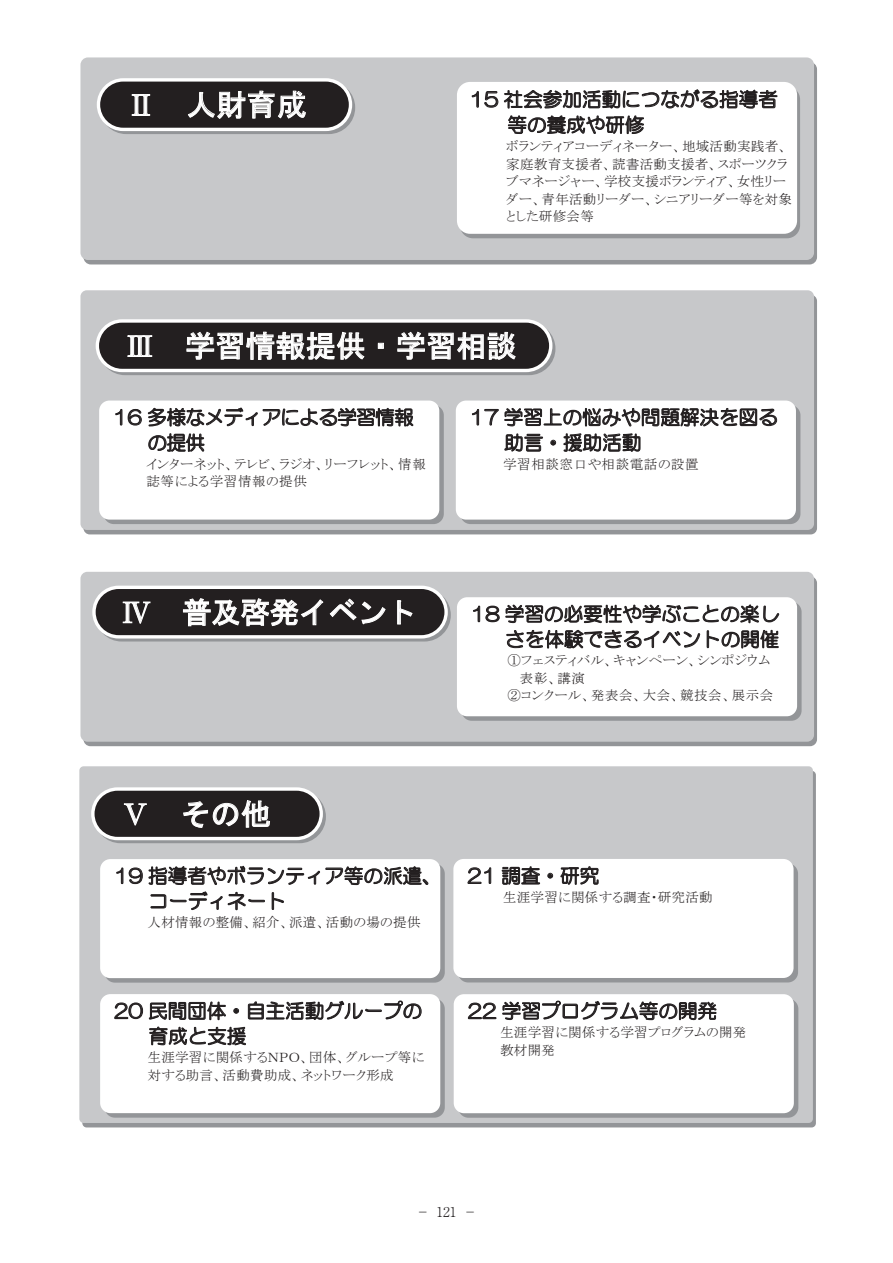
<style>
.page{position:relative;width:893px;height:1263px;background:#fff}
.page>*{position:absolute;margin:0;border:0;box-sizing:border-box;transform-origin:0 0}
.t1{font:30px "MS Gothic";letter-spacing:.005em;color:#fff}
.t2{font:30px "MS Gothic";letter-spacing:-.025em;color:#fff}
.t3{font:19.5px/25.3px "HG Maru Gothic MPRO";letter-spacing:.005em;color:#231f20}
.t4{font:19.5px/25.3px "HG Maru Gothic MPRO";letter-spacing:-.03em;color:#231f20}
.t5{font:13.5px/17.5px "MS P Mincho";letter-spacing:.02em;color:#231f20}
.t6{font:13.5px "MS P Mincho";letter-spacing:.04em;color:#231f20}
.t7{font:13.5px "MS P Mincho";letter-spacing:.045em;color:#231f20}
.t8{font:300 13.5px "Ryumin Pro";color:#231f20}
.s1{font-family:"MS Mincho"}
</style>
<div class="page">
<div style="left:83px;top:62px;width:734px;height:202px;background:#939598;border-radius:7px"></div>
<div style="left:80px;top:57px;width:734px;height:203px;background:#c7c8ca;border-radius:7px"></div>
<div style="left:460px;top:86px;width:340px;height:152px;background:#939598;border-radius:13px"></div>
<div style="left:457px;top:82px;width:340px;height:152px;background:#fff;border-radius:13px"></div>
<svg style="left:472px;top:91px;width:7px;height:17px"></svg>
<svg style="left:485px;top:91px;width:13px;height:17px"></svg>
<svg style="left:504px;top:89px;width:273px;height:20px"></svg>
<svg style="left:508px;top:115px;width:136px;height:19px"></svg>
<svg style="left:100px;top:81px;width:255px;height:53px"></svg>
<div style="left:97px;top:78px;width:255px;height:53px;background:#231f20;border:3px solid #fff;border-radius:25px"></div>
<svg style="left:131px;top:94px;width:20px;height:22px"></svg>
<svg style="left:188px;top:90px;width:118px;height:29px"></svg>
<div style="left:83px;top:295px;width:734px;height:239px;background:#939598;border-radius:6px"></div>
<div style="left:80px;top:290px;width:734px;height:240px;background:#c7c8ca;border-radius:6px"></div>
<div style="left:104px;top:405px;width:340px;height:119px;background:#939598;border-radius:10px"></div>
<div style="left:99px;top:401px;width:340px;height:119px;background:#fff;border-radius:10px"></div>
<svg style="left:115px;top:409px;width:7px;height:17px"></svg>
<svg style="left:128px;top:409px;width:14px;height:17px"></svg>
<svg style="left:148px;top:407px;width:265px;height:45px"></svg>
<div style="left:460px;top:405px;width:340px;height:119px;background:#939598;border-radius:10px"></div>
<div style="left:456px;top:401px;width:340px;height:119px;background:#fff;border-radius:10px"></div>
<svg style="left:472px;top:408px;width:305px;height:19px"></svg>
<svg style="left:504px;top:433px;width:39px;height:19px"></svg>
<svg style="left:550px;top:440px;width:6px;height:5px"></svg>
<svg style="left:563px;top:433px;width:78px;height:19px"></svg>
<svg style="left:99px;top:322px;width:456px;height:53px"></svg>
<div style="left:96px;top:319px;width:456px;height:53px;background:#231f20;border:3px solid #fff;border-radius:25px"></div>
<svg style="left:127px;top:335px;width:26px;height:22px"></svg>
<svg style="left:186px;top:331px;width:179px;height:29px"></svg>
<svg style="left:378px;top:343px;width:6px;height:6px"></svg>
<svg style="left:397px;top:331px;width:119px;height:29px"></svg>
<div style="left:83px;top:576px;width:734px;height:170px;background:#939598;border-radius:7px"></div>
<div style="left:80px;top:572px;width:734px;height:170px;background:#c7c8ca;border-radius:7px"></div>
<svg style="left:461px;top:602px;width:341px;height:119px;background:#9a9c9f"></svg>
<div style="left:457px;top:597px;width:340px;height:119px;background:#fff;border-radius:10px"></div>
<svg style="left:473px;top:604px;width:306px;height:45px"></svg>
<svg style="left:95px;top:589px;width:356px;height:52px"></svg>
<div style="left:92px;top:586px;width:356px;height:52px;background:#231f20;border:3px solid #fff;border-radius:25px"></div>
<svg style="left:122px;top:601px;width:29px;height:23px"></svg>
<svg style="left:183px;top:598px;width:140px;height:29px"></svg>
<svg style="left:329px;top:598px;width:57px;height:26px"></svg>
<svg style="left:397px;top:600px;width:16px;height:25px"></svg>
<div style="left:79px;top:766px;width:734px;height:357px;background:#c7c8ca;border-radius:4px"></div>
<div style="left:105px;top:863px;width:340px;height:120px;background:linear-gradient(to right,#939598,#949699);border-radius:10px"></div>
<div style="left:100px;top:859px;width:340px;height:119px;background:#fff;border-radius:10px"></div>
<svg style="left:116px;top:867px;width:7px;height:17px"></svg>
<svg style="left:129px;top:866px;width:299px;height:19px"></svg>
<svg style="left:150px;top:891px;width:72px;height:19px"></svg>
<svg style="left:228px;top:892px;width:37px;height:18px"></svg>
<svg style="left:272px;top:892px;width:12px;height:18px"></svg>
<div style="left:105px;top:998px;width:340px;height:120px;background:linear-gradient(to right,#939598,#949699);border-radius:10px"></div>
<div style="left:100px;top:994px;width:340px;height:119px;background:#fff;border-radius:10px"></div>
<svg style="left:114px;top:1002px;width:29px;height:18px"></svg>
<svg style="left:149px;top:1001px;width:77px;height:19px"></svg>
<svg style="left:233px;top:1008px;width:6px;height:6px"></svg>
<svg style="left:248px;top:1000px;width:174px;height:20px"></svg>
<svg style="left:149px;top:1026px;width:97px;height:19px"></svg>
<div style="left:458px;top:863px;width:340px;height:119px;background:#939598;border-radius:10px"></div>
<div style="left:453px;top:859px;width:340px;height:119px;background:#fff;border-radius:10px"></div>
<svg style="left:467px;top:867px;width:24px;height:17px"></svg>
<svg style="left:502px;top:866px;width:38px;height:19px"></svg>
<svg style="left:547px;top:873px;width:6px;height:5px"></svg>
<svg style="left:561px;top:866px;width:38px;height:19px"></svg>
<div style="left:458px;top:999px;width:340px;height:119px;background:linear-gradient(to right,#a0a2a4,#9d9fa2);border-radius:10px"></div>
<div style="left:454px;top:994px;width:340px;height:119px;background:#fff;border-radius:10px"></div>
<svg style="left:468px;top:1000px;width:249px;height:20px"></svg>
<svg style="left:94px;top:790px;width:232px;height:53px"></svg>
<div style="left:91px;top:787px;width:232px;height:53px;background:#231f20;border:3px solid #fff;border-radius:25px"></div>
<svg style="left:124px;top:803px;width:23px;height:23px"></svg>
<svg style="left:183px;top:800px;width:87px;height:28px"></svg>
<h1 class="t1" style="left:126px;top:90px;width:182px"><span class="s1">Ⅱ</span> 人財育成</h1>
<h2 class="t3" style="left:507px;top:87px;width:272px;text-indent:-38px">15 社会参加活動につながる指導者等の養成や研修</h2>
<p class="t5" style="left:506px;top:137px;width:287px">ボランティアコーディネーター、地域活動実践者、家庭教育支援者、読書活動支援者、スポーツクラブマネージャー、学校支援ボランティア、女性リーダー、青年活動リーダー、シニアリーダー等を対象とした研修会等</p>
<h1 class="t1" style="left:125px;top:331px;width:393px"><span class="s1">Ⅲ</span> 学習情報提供・学習相談</h1>
<h2 class="t4" style="left:148px;top:404px;width:268px;text-indent:-34px">16 多様なメディアによる学習情報の提供</h2>
<p class="t5" style="left:147px;top:455px;width:281px">インターネット、テレビ、ラジオ、リーフレット、情報誌等による学習情報の提供</p>
<h2 class="t3" style="left:504px;top:404px;width:275px;text-indent:-34px">17 学習上の悩みや問題解決を図る助言・援助活動</h2>
<p class="t7" style="left:503px;top:457px;width:197px">学習相談窓口や相談電話の設置</p>
<h1 class="t2" style="left:122px;top:597px;width:296px"><span class="s1">Ⅳ</span> 普及啓発イベント</h1>
<h1 class="t1" style="left:120px;top:799px;width:152px"><span class="s1">Ⅴ</span> その他</h1>
<h2 class="t3" style="left:149px;top:863px;width:295px;text-indent:-35px">19 指導者やボランティア等の派遣、コーディネート</h2>
<p class="t5" style="left:148px;top:914px;width:274px">人材情報の整備、紹介、派遣、活動の場の提供</p>
<h2 class="t3" style="left:149px;top:998px;width:275px;text-indent:-34px">20 民間団体・自主活動グループの育成と支援</h2>
<p class="t5" style="left:148px;top:1049px;width:278px">生涯学習に関係するＮＰＯ、団体、グループ等に対する助言、活動費助成、ネットワーク形成</p>
<h2 class="t3" style="left:471px;top:601px;width:310px;text-align:right">18 学習の必要性や学ぶことの楽しさを体験できるイベントの開催</h2>
<p class="t5" style="left:507px;top:652px;width:264px">①フェスティバル、キャンペーン、シンポジウム</p>
<p class="t5" style="left:520px;top:669px;width:67px">表彰、講演</p>
<p class="t6" style="left:507px;top:689px;width:267px">②コンクール、発表会、大会、競技会、展示会</p>
<h2 class="t3" style="left:467px;top:863px;width:133px">21 調査・研究</h2>
<p class="t5" style="left:503px;top:888px;width:211px">生涯学習に関係する調査・研究活動</p>
<h2 class="t3" style="left:468px;top:998px;width:251px">22 学習プログラム等の開発</h2>
<p class="t5" style="left:500px;top:1023px;width:248px">生涯学習に関係する学習プログラムの開発教材開発</p>
<p class="t8" style="left:416px;top:1201px;width:62px">－ 121 －</p>
</div>
